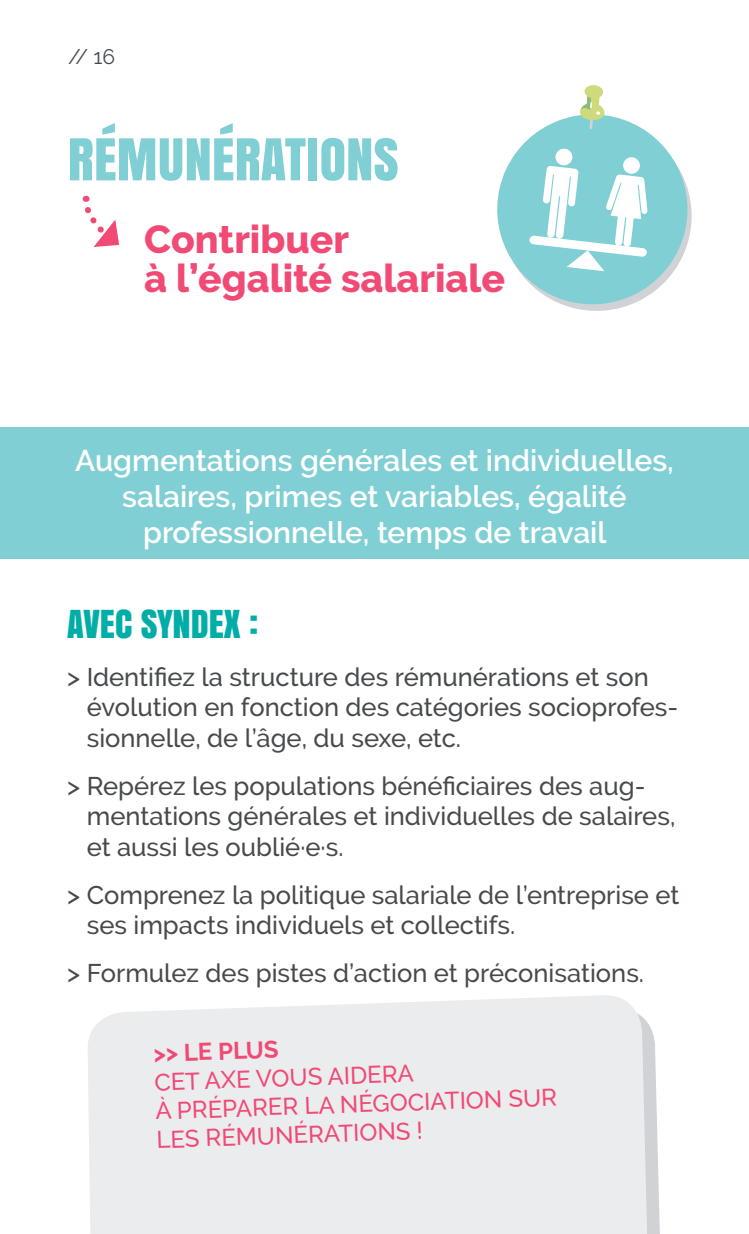
<style>
.page{position:relative;width:749px;height:1234px;background:#fff}
.page>*{position:absolute;margin:0;border:0;box-sizing:border-box;transform-origin:0 0}
.t1{font:54px "Anton";color:#7fcfd4}
.t2{font:800 39px/39px "Raleway";color:#f04a75}
.t3{font:36px "Anton";color:#00aea7}
.t4{font:600 30px/36px "Raleway";color:#fff;text-align:center}
.t5{font:500 25.5px/30.6px "Raleway";color:#464a4c}
.t6{font:500 24px/28.8px "Raleway";color:#f04a75}
.t7{font:700 24px "Raleway";color:#f04a75}
.t8{font:21px "Raleway";color:#464a4c}
</style>
<div class="page">
<div style="left:88px;top:995px;width:562px;height:238px;background:#ebecee"></div>
<div style="left:0;top:427px;width:748px;height:132px;background:#7fcfd4"></div>
<svg style="left:82px;top:196px;width:37px;height:51px"></svg>
<svg style="left:497px;top:115px;width:195px;height:196px;fill:#7fcfd4"></svg>
<div style="left:584px;top:85px;width:19px;height:14px;background:#ceda7c;border-radius:50%"></div>
<svg style="left:579px;top:92px;width:26px;height:37px"></svg>
<div style="left:555px;top:148px;width:17px;height:18px;background:#fff;border-radius:50%"></div>
<div style="left:622px;top:157px;width:18px;height:17px;background:#fff;border-radius:50%"></div>
<svg style="left:529px;top:166px;width:118px;height:105px"></svg>
<p class="t8" style="left:68px;top:45px;width:49px">// 16</p>
<h1 class="t1" style="left:68px;top:117px;width:332px">RÉMUNÉRATIONS</h1>
<h2 class="t2" style="left:144px;top:220px;width:362px">Contribuer<br>à l’égalité salariale</h2>
<p class="t4" style="left:75px;top:443px;width:600px">Augmentations générales et individuelles, salaires, primes et variables, égalité professionnelle, temps de travail</p>
<h3 class="t3" style="left:67px;top:595px;width:193px">AVEC SYNDEX :</h3>
<p class="t5" style="left:87px;top:661px;width:593px;text-indent:-19px">&gt; Identifiez la structure des rémunérations et son évolution en fonction des catégories socioprofes&shy;sionnelle, de l’âge, du sexe, etc.</p>
<p class="t5" style="left:87px;top:770px;width:590px;text-indent:-19px">&gt; Repérez les populations bénéficiaires des aug&shy;mentations générales et individuelles de salaires, et aussi les oublié·e·s.</p>
<p class="t5" style="left:87px;top:879px;width:594px;text-indent:-19px">&gt; Comprenez la politique salariale de l’entreprise et ses impacts individuels et collectifs.</p>
<p class="t5" style="left:67px;top:957px;width:578px">&gt; Formulez des pistes d’action et préconisations.</p>
<p class="t7" style="left:153px;top:1039px;width:127px;rotate:-2deg">&gt;&gt; LE PLUS</p>
<p class="t6" style="left:154px;top:1067px;width:403px;rotate:-2deg">CET AXE VOUS AIDERA<br>À PRÉPARER LA NÉGOCIATION SUR<br>LES RÉMUNÉRATIONS !</p>
</div>
